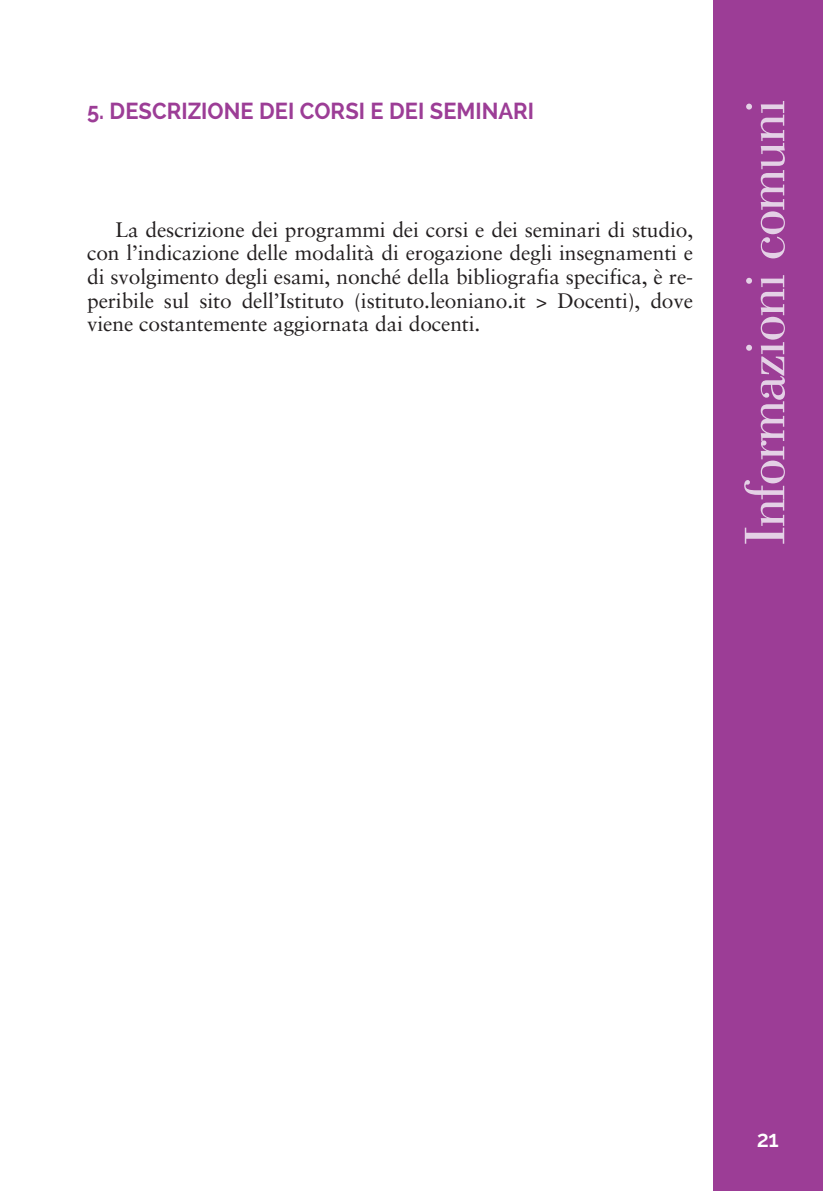
<style>
.page{position:relative;width:823px;height:1191px;background:#fff}
.page>*{position:absolute;margin:0;border:0;box-sizing:border-box;transform-origin:0 0}
.t1{font:60px "Bodoni BT";letter-spacing:-.03em;color:#e4d1e6}
.t2{font:700 23px "Raleway";color:#9c3d96;scale:.95 1}
.t3{font:600 23px "Raleway";color:#fff;scale:.95 1}
.t4{font:21px/23.6px "Sabon";letter-spacing:-.005em;color:#231f20;text-align:justify}
</style>
<div class="page">
<div style="left:712px;top:0;width:110px;height:1191px;background:#9c3d96"></div>
<p class="t2" style="left:87px;top:102px;width:472px">5. DESCRIZIONE DEI CORSI E DEI SEMINARI</p>
<p class="t4" style="left:87px;top:219px;width:607px;text-indent:28px">La descrizione dei programmi dei corsi e dei seminari di studio, con l’indicazione delle modalità di erogazione degli insegnamenti e di svolgimento degli esami, nonché della bibliografia specifica, è re&shy;peribile sul sito dell’Istituto (istituto.leoniano.it &gt; Docenti), dove viene costantemente aggiornata dai docenti.</p>
<h1 class="t1" style="left:743px;top:545px;width:448px;rotate:-90deg">Informazioni comuni</h1>
<p class="t3" style="left:756px;top:1130px;width:25px">21</p>
</div>
